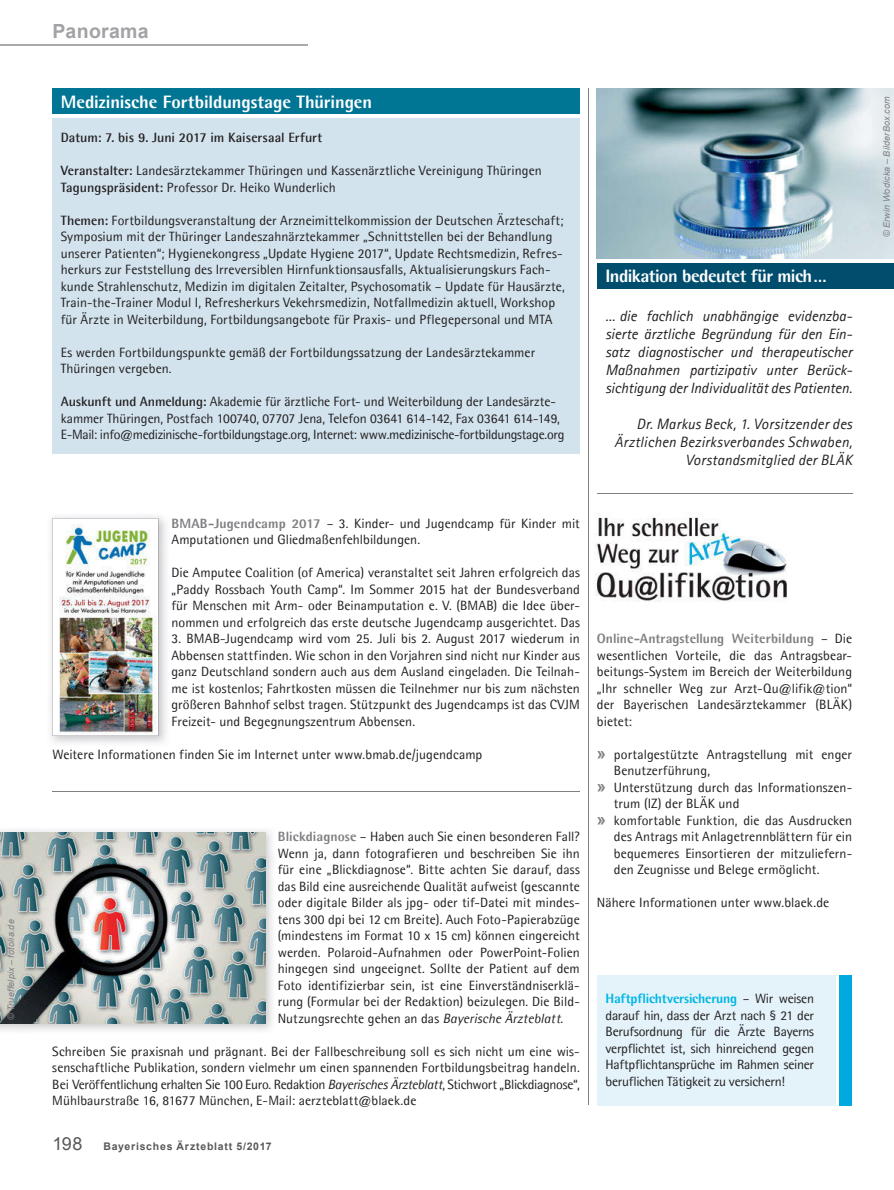
<style>
.page{position:relative;width:894px;height:1190px;background:#fff}
.page>*{position:absolute;margin:0;border:0;box-sizing:border-box;transform-origin:0 0}
.t1{font:700 19.5px "Arial";letter-spacing:.015em;color:#a3a2a6}
.t2{font:800 18px "Agfa Rotis Semisans";letter-spacing:-.01em;color:#fff}
.t3{font:italic 15px/18px "Agfa Rotis Sans Serif";letter-spacing:.01em;color:#231f20;text-align:justify}
.t4{font:13.5px/16.5px "Agfa Rotis Semisans";letter-spacing:.005em;color:#231f20;text-align:justify}
.t5{font:700 13.5px "Agfa Rotis Semisans";color:#231f20}
.t6{font:700 10.5px "Arial";letter-spacing:.07em;color:#58595b}
.t7{font:italic 9px "Arial";letter-spacing:.02em;color:#807f83}
.s1{font-weight:700}
.s2{font-weight:800;color:#807f83}
.s3{font-style:italic}
.s4{font-weight:400;font-size:18px}
.s5{font-family:"Arial";font-weight:700;font-size:16.5px;color:#807f83}
.s6{font-weight:800;color:#00b6e4}
</style>
<div class="page">
<hr style="left:0;top:44px;width:307px;height:1px;background:#a9a8ac">
<img style="left:597px;top:89px;width:296px;height:170px">
<div style="left:597px;top:975px;width:238px;height:130px;background:#e4f3fa"></div>
<div style="left:839px;top:975px;width:13px;height:130px;background:#00a9e0"></div>
<div style="left:597px;top:263px;width:296px;height:26px;background:#004d6d"></div>
<img style="left:0;top:830px;width:273px;height:201px">
<img style="left:0;top:832px;width:265px;height:191px">
<img style="left:595px;top:517px;width:192px;height:85px">
<hr style="left:597px;top:493px;width:255px;height:1px;background:#807f83">
<hr style="left:52px;top:791px;width:528px;height:1px;background:#807f83">
<hr style="left:588px;top:89px;width:1px;height:1016px;background:#807f83">
<img style="left:52px;top:518px;width:107px;height:218px">
<div style="left:52px;top:118px;width:528px;height:336px;background:#d2e3ed"></div>
<div style="left:52px;top:89px;width:528px;height:25px;background:#007594"></div>
<p class="t7" style="left:6px;top:1020px;width:102px;rotate:-90deg">© Trueffelpix – fotolia.de</p>
<h1 class="t1" style="left:52px;top:20px;width:98px">Panorama</h1>
<h2 class="t2" style="left:61px;top:90px;width:313px">Medizinische Fortbildungstage Thüringen</h2>
<p class="t5" style="left:61px;top:130px;width:263px">Datum: 7. bis 9. Juni 2017 im Kaisersaal Erfurt</p>
<p class="t4" style="left:61px;top:162px;width:482px"><span class="s1">Veranstalter:</span> Landesärztekammer Thüringen und Kassenärztliche Vereinigung Thüringen<br><span class="s1">Tagungspräsident:</span> Professor Dr. Heiko Wunderlich</p>
<p class="t4" style="left:61px;top:212px;width:505px;text-align:left"><span class="s1">Themen:</span> Fortbildungsveranstaltung der Arzneimittelkommission der Deutschen Ärzteschaft; Symposium mit der Thüringer Landeszahnärztekammer „Schnittstellen bei der Behandlung unserer Patienten“; Hygienekongress „Update Hygiene 2017“, Update Rechtsmedizin, Refres&shy;herkurs zur Feststellung des Irreversiblen Hirnfunktionsausfalls, Aktualisierungskurs Fach&shy;kunde Strahlenschutz, Medizin im digitalen Zeitalter, Psychosomatik – Update für Hausärzte, Train-the-Trainer Modul I, Refresherkurs Vekehrsmedizin, Notfallmedizin aktuell, Workshop für Ärzte in Weiterbildung, Fortbildungsangebote für Praxis- und Pflegepersonal und MTA</p>
<p class="t4" style="left:61px;top:344px;width:476px">Es werden Fortbildungspunkte gemäß der Fortbildungssatzung der Landesärztekammer<br>Thüringen vergeben.</p>
<p class="t4" style="left:61px;top:393px;width:505px;text-align:left"><span class="s1">Auskunft und Anmeldung:</span> Akademie für ärztliche Fort- und Weiterbildung der Landesärzte&shy;kammer Thüringen, Postfach 100740, 07707 Jena, Telefon 03641 614-142, Fax 03641 614-149,<br>E-Mail: info@medizinische-fortbildungstage.org, Internet: www.medizinische-fortbildungstage.org</p>
<h2 class="t2" style="left:605px;top:265px;width:223px">Indikation bedeutet für mich …</h2>
<p class="t3" style="left:605px;top:307px;width:248px">... die fachlich unabhängige evidenzba&shy;sierte ärztliche Begründung für den Ein&shy;satz diagnostischer und therapeutischer Maßnahmen partizipativ unter Berück&shy;sichtigung der Individualität des Patienten.</p>
<p class="t3" style="left:614px;top:415px;width:239px;text-align:right">Dr. Markus Beck, 1. Vorsitzender des<br>Ärztlichen Bezirksverbandes Schwaben,<br>Vorstandsmitglied der BLÄK</p>
<p class="t4" style="left:171px;top:515px;width:410px"><span class="s2">BMAB-Jugendcamp 2017</span> – 3. Kinder- und Jugendcamp für Kinder mit<br>Amputationen und Gliedmaßenfehlbildungen.</p>
<p class="t4" style="left:171px;top:564px;width:410px">Die Amputee Coalition (of America) veranstaltet seit Jahren erfolgreich das „Paddy Rossbach Youth Camp“. Im Sommer 2015 hat der Bundesverband für Menschen mit Arm- oder Beinamputation e. V. (BMAB) die Idee über&shy;nommen und erfolgreich das erste deutsche Jugendcamp ausgerichtet. Das</p>
<p class="t4" style="left:171px;top:630px;width:410px">3. BMAB-Jugendcamp wird vom 25. Juli bis 2. August 2017 wiederum in Abbensen stattfinden. Wie schon in den Vorjahren sind nicht nur Kinder aus ganz Deutschland sondern auch aus dem Ausland eingeladen. Die Teilnah&shy;me ist kostenlos; Fahrtkosten müssen die Teilnehmer nur bis zum nächsten größeren Bahnhof selbst tragen. Stützpunkt des Jugendcamps ist das CVJM Freizeit- und Begegnungszentrum Abbensen.</p>
<p class="t4" style="left:52px;top:746px;width:431px">Weitere Informationen finden Sie im Internet unter www.bmab.de/jugendcamp</p>
<p class="t4" style="left:278px;top:828px;width:303px"><span class="s2">Blickdiagnose</span> – Haben auch Sie einen besonderen Fall?<br>Wenn ja, dann fotografieren und beschreiben Sie ihn für eine „Blickdiagnose“. Bitte achten Sie darauf, dass das Bild eine ausreichende Qualität aufweist (gescannte oder digitale Bilder als jpg- oder tif-Datei mit mindes&shy;tens 300 dpi bei 12 cm Breite). Auch Foto-Papierabzüge (mindestens im Format 10 x 15 cm) können eingereicht werden. Polaroid-Aufnahmen oder PowerPoint-Folien hingegen sind ungeeignet. Sollte der Patient auf dem Foto identifizierbar sein, ist eine Einverständniserklä&shy;rung (Formular bei der Redaktion) beizulegen. Die Bild-Nutzungsrechte gehen an das <span class="s3">Bayerische Ärzteblatt</span>.</p>
<p class="t4" style="left:52px;top:1043px;width:529px">Schreiben Sie praxisnah und prägnant. Bei der Fallbeschreibung soll es sich nicht um eine wis&shy;senschaftliche Publikation, sondern vielmehr um einen spannenden Fortbildungsbeitrag handeln.<br>Bei Veröffentlichung erhalten Sie 100 Euro. Redaktion <span class="s3">Bayerisches Ärzteblatt</span>, Stichwort „Blickdiagnose“, Mühlbaurstraße 16, 81677 München, E-Mail: aerzteblatt@blaek.de</p>
<p class="t6" style="left:52px;top:1140px;width:221px"><span class="s4">198</span> Bayerisches Ärzteblatt 5/2017</p>
<p class="t4" style="left:597px;top:630px;width:257px"><span class="s2">Online-Antragstellung Weiterbildung</span> – Die wesentlichen Vorteile, die das Antragsbear&shy;beitungs-System im Bereich der Weiterbildung „Ihr schneller Weg zur Arzt-Qu@lifik@tion“ der Bayerischen Landesärztekammer (BLÄK) bietet:</p>
<p class="t4" style="left:597px;top:746px;width:257px"><span class="s5">»</span> portalgestützte Antragstellung mit enger</p>
<p class="t4" style="left:614px;top:762px;width:98px">Benutzerführung,</p>
<p class="t4" style="left:597px;top:779px;width:257px"><span class="s5">»</span> Unterstützung durch das Informationszen-</p>
<p class="t4" style="left:614px;top:795px;width:127px">trum (IZ) der BLÄK und</p>
<p class="t4" style="left:597px;top:812px;width:257px"><span class="s5">»</span> komfortable Funktion, die das Ausdrucken</p>
<p class="t4" style="left:614px;top:828px;width:240px">des Antrags mit Anlagetrennblättern für ein</p>
<p class="t4" style="left:614px;top:845px;width:240px">bequemeres Einsortieren der mitzuliefern-</p>
<p class="t4" style="left:614px;top:861px;width:207px">den Zeugnisse und Belege ermöglicht.</p>
<p class="t4" style="left:597px;top:894px;width:234px">Nähere Informationen unter www.blaek.de</p>
<p class="t4" style="left:605px;top:990px;width:210px"><span class="s6">Haftpflichtversicherung</span> – Wir weisen darauf hin, dass der Arzt nach § 21 der Berufsordnung für die Ärzte Bayerns verpflichtet ist, sich hinreichend gegen Haftpflichtansprüche im Rahmen seiner beruflichen Tätigkeit zu versichern!</p>
<p class="t7" style="left:881px;top:237px;width:143px;rotate:-90deg">© Erwin Wodicka – BilderBox.com</p>
</div>
